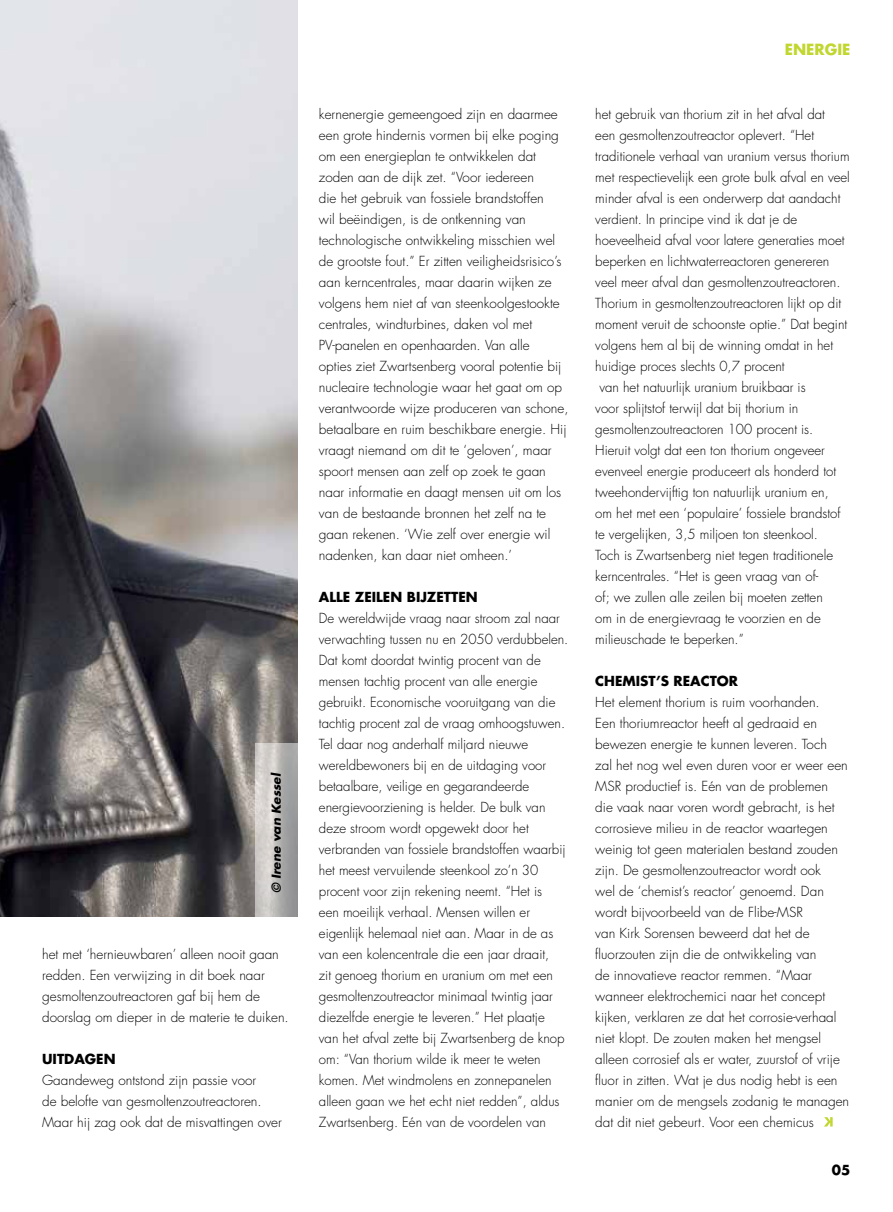
<style>
.page{position:relative;width:893px;height:1212px;background:#fff}
.page>*{position:absolute;margin:0;border:0;box-sizing:border-box;transform-origin:0 0}
.t1{font:700 15px "Futura";color:#c1d72f}
.t2{font:300 13.5px/21px "Futura";color:#000}
.t3{font:700 13.5px "Futura";color:#000}
.t4{font:italic 700 12px "Futura";color:#000}
</style>
<div class="page">
<img style="left:0;top:0;width:298px;height:917px">
<svg style="left:824px;top:1117px;width:9px;height:9px"></svg>
<svg style="left:255px;top:742px;width:43px;height:175px;background:#bbb9b8"></svg>
<p class="t4" style="left:268px;top:893px;width:122px;rotate:-90deg">© Irene van Kessel</p>
<p class="t2" style="left:42px;top:944px;width:248px">het met ‘hernieuwbaren’ alleen nooit gaan redden. Een verwijzing in dit boek naar gesmoltenzoutreactoren gaf bij hem de doorslag om dieper in de materie te duiken.</p>
<p class="t3" style="left:42px;top:1049px;width:75px">UITDAGEN</p>
<p class="t2" style="left:42px;top:1070px;width:241px">Gaandeweg ontstond zijn passie voor<br>de belofte van gesmoltenzoutreactoren.<br>Maar hij zag ook dat de misvattingen over</p>
<p class="t2" style="left:319px;top:104px;width:251px">kernenergie gemeengoed zijn en daarmee een grote hindernis vormen bij elke poging om een energieplan te ontwikkelen dat zoden aan de dijk zet. “Voor iedereen<br>die het gebruik van fossiele brandstoffen<br>wil beëindigen, is de ontkenning van technologische ontwikkeling misschien wel de grootste fout.” Er zitten veiligheidsrisico’s aan kerncentrales, maar daarin wijken ze volgens hem niet af van steenkoolgestookte centrales, windturbines, daken vol met PV-panelen en openhaarden. Van alle<br>opties ziet Zwartsenberg vooral potentie bij nucleaire technologie waar het gaat om op verantwoorde wijze produceren van schone, betaalbare en ruim beschikbare energie. Hij vraagt niemand om dit te ‘geloven’, maar spoort mensen aan zelf op zoek te gaan naar informatie en daagt mensen uit om los van de bestaande bronnen het zelf na te gaan rekenen. ‘Wie zelf over energie wil nadenken, kan daar niet omheen.’</p>
<p class="t3" style="left:319px;top:587px;width:160px">ALLE ZEILEN BIJZETTEN</p>
<p class="t2" style="left:319px;top:608px;width:251px">De wereldwijde vraag naar stroom zal naar verwachting tussen nu en 2050 verdubbelen.<br>Dat komt doordat twintig procent van de mensen tachtig procent van alle energie gebruikt. Economische vooruitgang van die tachtig procent zal de vraag omhoogstuwen.<br>Tel daar nog anderhalf miljard nieuwe wereldbewoners bij en de uitdaging voor betaalbare, veilige en gegarandeerde energievoorziening is helder. De bulk van deze stroom wordt opgewekt door het verbranden van fossiele brandstoffen waarbij het meest vervuilende steenkool zo’n 30 procent voor zijn rekening neemt. “Het is<br>een moeilijk verhaal. Mensen willen er eigenlijk helemaal niet aan. Maar in de as van een kolencentrale die een jaar draait,<br>zit genoeg thorium en uranium om met een gesmoltenzoutreactor minimaal twintig jaar diezelfde energie te leveren.” Het plaatje<br>van het afval zette bij Zwartsenberg de knop om: “Van thorium wilde ik meer te weten komen. Met windmolens en zonnepanelen alleen gaan we het echt niet redden”, aldus Zwartsenberg. Eén van de voordelen van</p>
<p class="t1" style="left:785px;top:39px;width:67px">ENERGIE</p>
<p class="t2" style="left:595px;top:104px;width:231px">het gebruik van thorium zit in het afval dat</p>
<p class="t2" style="left:595px;top:125px;width:220px">een gesmoltenzoutreactor oplevert. “Het</p>
<p class="t2" style="left:595px;top:146px;width:256px">traditionele verhaal van uranium versus thorium</p>
<p class="t2" style="left:595px;top:167px;width:256px">met respectievelijk een grote bulk afval en veel</p>
<p class="t2" style="left:595px;top:188px;width:247px">minder afval is een onderwerp dat aandacht</p>
<p class="t2" style="left:595px;top:209px;width:203px">verdient. In principe vind ik dat je de</p>
<p class="t2" style="left:595px;top:230px;width:251px">hoeveelheid afval voor latere generaties moet</p>
<p class="t2" style="left:595px;top:251px;width:236px">beperken en lichtwaterreactoren genereren</p>
<p class="t2" style="left:595px;top:272px;width:247px">veel meer afval dan gesmoltenzoutreactoren.</p>
<p class="t2" style="left:595px;top:293px;width:247px">Thorium in gesmoltenzoutreactoren lijkt op dit</p>
<p class="t2" style="left:595px;top:314px;width:253px">moment veruit de schoonste optie.” Dat begint</p>
<p class="t2" style="left:595px;top:335px;width:239px">volgens hem al bij de winning omdat in het</p>
<p class="t2" style="left:595px;top:356px;width:191px">huidige proces slechts 0,7 procent</p>
<p class="t2" style="left:599px;top:377px;width:208px">van het natuurlijk uranium bruikbaar is</p>
<p class="t2" style="left:595px;top:398px;width:204px">voor splijtstof terwijl dat bij thorium in</p>
<p class="t2" style="left:595px;top:419px;width:220px">gesmoltenzoutreactoren 100 procent is.</p>
<p class="t2" style="left:595px;top:440px;width:231px">Hieruit volgt dat een ton thorium ongeveer</p>
<p class="t2" style="left:595px;top:461px;width:242px">evenveel energie produceert als honderd tot</p>
<p class="t2" style="left:595px;top:482px;width:235px">tweehondervijftig ton natuurlijk uranium en,</p>
<p class="t2" style="left:595px;top:503px;width:247px">om het met een ‘populaire’ fossiele brandstof</p>
<p class="t2" style="left:595px;top:524px;width:224px">te vergelijken, 3,5 miljoen ton steenkool.</p>
<p class="t2" style="left:595px;top:545px;width:239px">Toch is Zwartsenberg niet tegen traditionele</p>
<p class="t2" style="left:595px;top:566px;width:225px">kerncentrales. “Het is geen vraag van of-</p>
<p class="t2" style="left:595px;top:587px;width:229px">of; we zullen alle zeilen bij moeten zetten</p>
<p class="t2" style="left:595px;top:608px;width:227px">om in de energievraag te voorzien en de</p>
<p class="t2" style="left:595px;top:629px;width:150px">milieuschade te beperken.”</p>
<p class="t3" style="left:595px;top:671px;width:144px">CH EMIST’S REACTOR</p>
<p class="t2" style="left:595px;top:692px;width:255px">Het element thorium is ruim voorhanden.<br>Een thoriumreactor heeft al gedraaid en bewezen energie te kunnen leveren. Toch<br>zal het nog wel even duren voor er weer een MSR productief is. Eén van de problemen<br>die vaak naar voren wordt gebracht, is het corrosieve milieu in de reactor waartegen weinig tot geen materialen bestand zouden zijn. De gesmoltenzoutreactor wordt ook<br>wel de ‘chemist’s reactor’ genoemd. Dan wordt bijvoorbeeld van de Flibe-MSR<br>van Kirk Sorensen beweerd dat het de fluorzouten zijn die de ontwikkeling van<br>de innovatieve reactor remmen. “Maar wanneer elektrochemici naar het concept kijken, verklaren ze dat het corrosie-verhaal niet klopt. De zouten maken het mengsel alleen corrosief als er water, zuurstof of vrije fluor in zitten. Wat je dus nodig hebt is een manier om de mengsels zodanig te managen dat dit niet gebeurt. Voor een chemicus</p>
<p class="t3" style="left:832px;top:1160px;width:20px">05</p>
</div>
